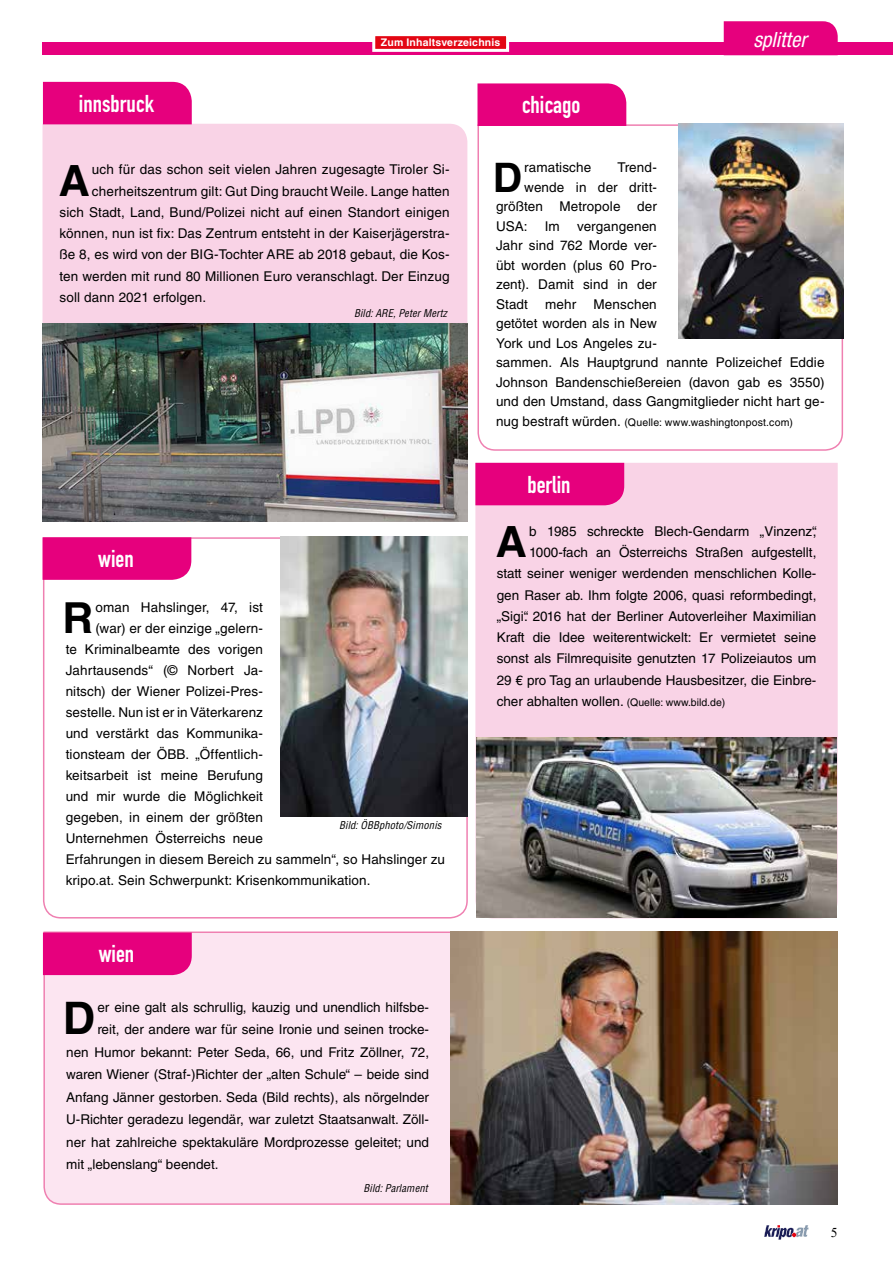
<style>
.page{position:relative;width:893px;height:1263px;background:#fff}
.page>*{position:absolute;margin:0;border:0;box-sizing:border-box;transform-origin:0 0}
.t1{font:700 44.85px "Helvetica LT Std";color:#000}
.t2{font:700 43.05px "Helvetica LT Std";color:#000}
.t3{font:700 42.75px "Helvetica LT Std";color:#000}
.t4{font:700 40.65px "Helvetica LT Std";color:#000}
.t5{font:24px "DIN Engschrift";color:#fff}
.t6{font:italic condensed 21px "Helvetica Neue";color:#fff}
.t7{font:13.5px/19.5px "Helvetica LT Std";letter-spacing:.005em;color:#000;text-align:justify}
.t8{font:13.5px "Times New Roman";color:#000}
.t9{font:10.5px "Helvetica LT Std";letter-spacing:.015em;color:#000}
.t10{font:italic condensed 10.5px "Helvetica LT Std";letter-spacing:.015em;color:#000}
.t11{font:700 10.5px "Helvetica LT Std";letter-spacing:.015em;color:#fff}
.s1{font-size:13.5px}
</style>
<div class="page">
<svg style="left:764px;top:1225px;width:45px;height:15px"></svg>
<svg style="left:42px;top:537px;width:426px;height:382px"></svg>
<div style="left:43px;top:43px;width:850px;height:12px;background:#e6007d"></div>
<div style="left:724px;top:21px;width:114px;height:22px;background:#e6007d"></div>
<div style="left:43px;top:124px;width:424px;height:199px;background:#f9d3e6"></div>
<div style="left:43px;top:82px;width:149px;height:42px;background:#e6007d"></div>
<div style="left:43px;top:537px;width:148px;height:43px;background:#e6007d"></div>
<div style="left:43px;top:931px;width:407px;height:274px;background:#fce5f1"></div>
<div style="left:43px;top:932px;width:149px;height:43px;background:#e6007d"></div>
<svg style="left:477px;top:124px;width:367px;height:327px"></svg>
<div style="left:475px;top:463px;width:363px;height:442px;background:#f9d3e6"></div>
<div style="left:475px;top:463px;width:149px;height:42px;background:#e6007d"></div>
<div style="left:477px;top:83px;width:149px;height:43px;background:#e6007d"></div>
<img style="left:280px;top:536px;width:188px;height:280px">
<img style="left:678px;top:124px;width:165px;height:214px">
<img style="left:450px;top:931px;width:388px;height:274px">
<img style="left:476px;top:738px;width:361px;height:180px">
<img style="left:43px;top:323px;width:424px;height:199px">
<div style="left:374px;top:35px;width:134px;height:15px;background:#e30613"></div>
<div style="left:372px;top:33px;width:137px;height:19px;border:3px solid #fff"></div>
<h3 class="t5" style="left:79px;top:89px;width:77px">innsbruck</h3>
<p class="t11" style="left:381px;top:36px;width:121px">Zum Inhaltsverzeichnis</p>
<h3 class="t5" style="left:522px;top:91px;width:60px">chicago</h3>
<h3 class="t6" style="left:753px;top:27px;width:55px">splitter</h3>
<h2 class="t2" style="left:59px;top:154px;width:33px">A</h2>
<p class="t7" style="left:92px;top:160px;width:359px">uch für das schon seit vielen Jahren zugesagte Tiroler Si-</p>
<p class="t7" style="left:92px;top:181px;width:359px">cherheitszentrum gilt: Gut Ding braucht Weile. Lange hatten</p>
<p class="t7" style="left:60px;top:202px;width:392px">sich Stadt, Land, Bund/Polizei nicht auf einen Standort einigen</p>
<p class="t7" style="left:60px;top:224px;width:391px">können, nun ist fix: Das Zentrum entsteht in der Kaiserjägerstra-</p>
<p class="t7" style="left:60px;top:245px;width:391px">ße 8, es wird von der BIG-Tochter ARE ab 2018 gebaut, die Kos-</p>
<p class="t7" style="left:60px;top:266px;width:392px">ten werden mit rund 80 Millionen Euro veranschlagt. Der Einzug</p>
<p class="t7" style="left:60px;top:287px;width:148px">soll dann 2021 erfolgen.</p>
<h3 class="t5" style="left:98px;top:545px;width:37px">wien</h3>
<p class="t10" style="left:354px;top:306px;width:94px">Bild: ARE, Peter Mertz</p>
<h3 class="t3" style="left:62px;top:592px;width:32px">R</h3>
<p class="t7" style="left:95px;top:597px;width:169px">oman Hahslinger, 47, ist</p>
<p class="t7" style="left:95px;top:618px;width:169px">(war) er der einzige „gelern-</p>
<p class="t7" style="left:66px;top:639px;width:199px">te Kriminalbeamte des vorigen</p>
<p class="t7" style="left:66px;top:660px;width:199px">Jahrtausends“ (© Norbert Ja-</p>
<p class="t7" style="left:66px;top:681px;width:199px">nitsch) der Wiener Polizei-Pres-</p>
<p class="t7" style="left:66px;top:702px;width:199px">sestelle. Nun ist er in Väterkarenz</p>
<p class="t7" style="left:66px;top:723px;width:199px">und verstärkt das Kommunika-</p>
<p class="t7" style="left:66px;top:744px;width:199px">tionsteam der ÖBB. „Öffentlich-</p>
<p class="t7" style="left:66px;top:765px;width:199px">keitsarbeit ist meine Berufung</p>
<p class="t7" style="left:66px;top:786px;width:199px">und mir wurde die Möglichkeit</p>
<p class="t7" style="left:66px;top:807px;width:199px">gegeben, in einem der größten</p>
<p class="t7" style="left:66px;top:828px;width:199px">Unternehmen Österreichs neue</p>
<p class="t7" style="left:66px;top:849px;width:381px">Erfahrungen in diesem Bereich zu sammeln“, so Hahslinger zu</p>
<p class="t7" style="left:66px;top:870px;width:306px">kripo.at. Sein Schwerpunkt: Krisenkommunikation.</p>
<p class="t10" style="left:339px;top:819px;width:104px">Bild: ÖBBphoto/Simonis</p>
<h3 class="t5" style="left:99px;top:940px;width:37px">wien</h3>
<h1 class="t1" style="left:63px;top:991px;width:34px">D</h1>
<p class="t7" style="left:97px;top:997px;width:333px">er eine galt als schrullig, kauzig und unendlich hilfsbe-</p>
<p class="t7" style="left:97px;top:1020px;width:333px">reit, der andere war für seine Ironie und seinen trocke-</p>
<p class="t7" style="left:66px;top:1042px;width:364px">nen Humor bekannt: Peter Seda, 66, und Fritz Zöllner, 72,</p>
<p class="t7" style="left:66px;top:1065px;width:364px">waren Wiener (Straf-)Richter der „alten Schule“ – beide sind</p>
<p class="t7" style="left:66px;top:1087px;width:364px">Anfang Jänner gestorben. Seda (Bild rechts), als nörgelnder</p>
<p class="t7" style="left:66px;top:1110px;width:364px">U-Richter geradezu legendär, war zuletzt Staatsanwalt. Zöll-</p>
<p class="t7" style="left:66px;top:1132px;width:364px">ner hat zahlreiche spektakuläre Mordprozesse geleitet; und</p>
<p class="t7" style="left:66px;top:1155px;width:154px">mit „lebenslang“ beendet.</p>
<p class="t10" style="left:364px;top:1181px;width:66px">Bild: Parlament</p>
<h3 class="t4" style="left:493px;top:152px;width:31px">D</h3>
<p class="t7" style="left:524px;top:158px;width:69px">ramatische</p>
<p class="t7" style="left:617px;top:158px;width:41px">Trend-</p>
<p class="t7" style="left:524px;top:177px;width:134px">wende in der dritt-</p>
<p class="t7" style="left:496px;top:197px;width:162px">größten Metropole der</p>
<p class="t7" style="left:496px;top:216px;width:33px">USA:</p>
<p class="t7" style="left:545px;top:216px;width:17px">Im</p>
<p class="t7" style="left:496px;top:216px;width:162px;text-indent:81px">vergangenen Jahr sind 762 Morde ver&shy;übt worden (plus 60 Pro&shy;zent). Damit sind in der Stadt</p>
<p class="t7" style="left:496px;top:294px;width:330px;text-align:left;text-indent:97px">Menschen<br>getötet worden als in New<br>York und Los Angeles zu-<br>sammen. Als Hauptgrund nannte Polizeichef Eddie Johnson Bandenschießereien (davon gab es 3550) und den Umstand, dass Gangmitglieder nicht hart ge-</p>
<p class="t9" style="left:496px;top:416px;width:298px"><span class="s1">nug bestraft würden.</span> (Quelle: www.washingtonpost.com)</p>
<p class="t7" style="left:545px;top:294px;width:33px">mehr</p>
<h3 class="t5" style="left:527px;top:470px;width:45px">berlin</h3>
<p class="t7" style="left:497px;top:520px;width:322px;line-height:21.3px;text-align:right">b 1985 schreckte Blech-Gendarm „Vinzenz“, 1000-fach an Österreichs Straßen aufgestellt,<br>statt seiner weniger werdenden menschlichen Kolle&shy;gen Raser ab. Ihm folgte 2006, quasi reformbedingt, „Sigi“. 2016 hat der Berliner Autoverleiher Maximilian Kraft die Idee weiterentwickelt: Er vermietet seine sonst als Filmrequisite genutzten 17 Polizeiautos um 29 € pro Tag an urlaubende Hausbesitzer, die Einbre-</p>
<p class="t9" style="left:497px;top:696px;width:230px"><span class="s1">cher abhalten wollen.</span> (Quelle: www.bild.de)</p>
<h2 class="t2" style="left:496px;top:516px;width:33px">A</h2>
<p class="t8" style="left:831px;top:1223px;width:8px">5</p>
</div>
